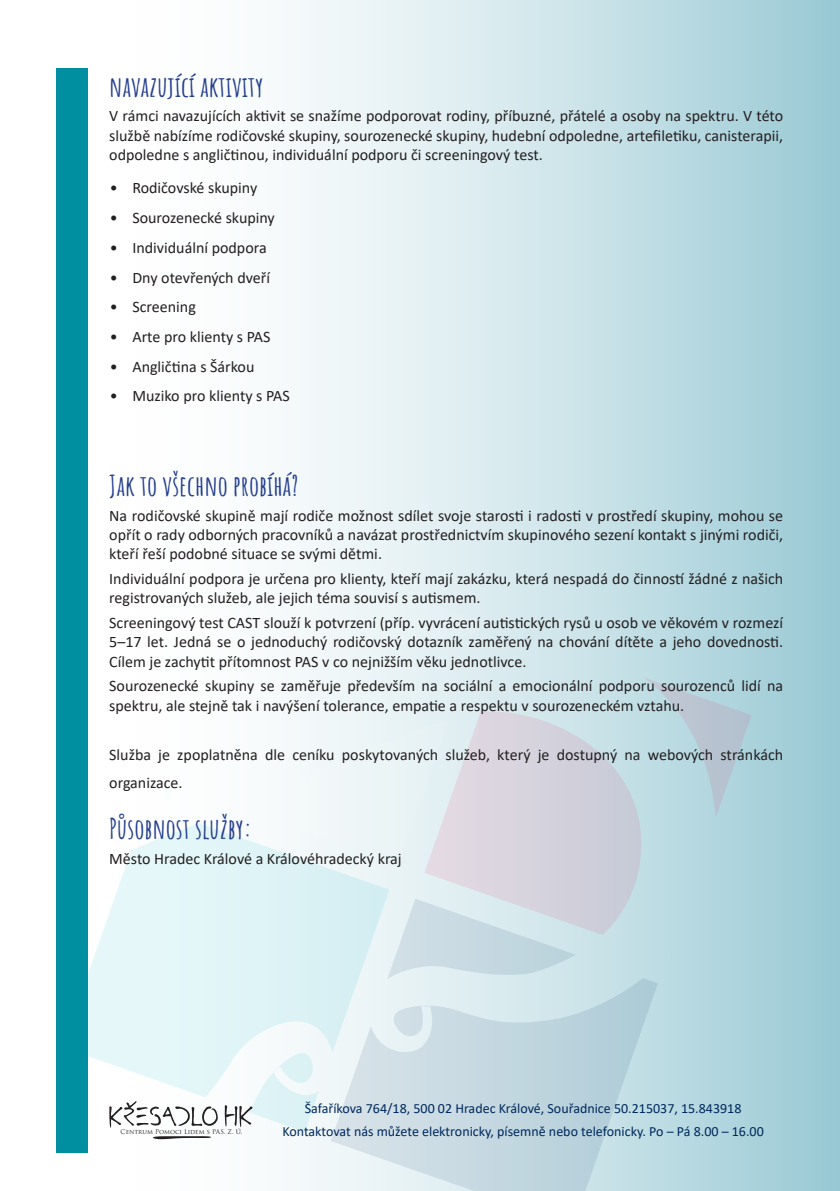
<style>
.page{position:relative;width:840px;height:1191px;background:#fff}
.page>*{position:absolute;margin:0;border:0;box-sizing:border-box;transform-origin:0 0}
.t1{font:700 28px "Amatic SC";color:#253f8e}
.t2{font:16px/19.2px "Calibri";color:#231f20;text-align:justify}
.t3{font:14px "Calibri";color:#00295c}
.t4{font:6.4px "Trajan Pro";color:#231f20}
</style>
<div class="page">
<div style="left:125px;top:0;width:714px;height:1191px;background:linear-gradient(to right,#fff,#a2ced8)"></div>
<svg style="left:56px;top:1048px;width:714px;height:143px"></svg>
<svg style="left:176px;top:537px;width:307px;height:326px;fill:#f2f8f9"></svg>
<svg style="left:88px;top:823px;width:301px;height:309px;fill:#e4f6f9"></svg>
<svg style="left:330px;top:898px;width:327px;height:293px;background:#ccdfe6"></svg>
<svg style="left:424px;top:677px;width:327px;height:280px;background:#c9d9e1"></svg>
<div style="left:57px;top:68px;width:31px;height:1084px;background:#008ea1"></div>
<svg style="left:109px;top:1101px;width:143px;height:26px"></svg>
<svg style="left:151px;top:1135px;width:60px;height:4px"></svg>
<h1 class="t1" style="left:109px;top:65px;width:155px">navazující aktivity</h1>
<p class="t2" style="left:109px;top:106px;width:675px">V rámci navazujících aktivit se snažíme podporovat rodiny, příbuzné, přátelé a osoby na spektru. V této službě nabízíme rodičovské skupiny, sourozenecké skupiny, hudební odpoledne, artefiletiku, canisterapii, odpoledne s angličtinou, individuální podporu či screeningový test.</p>
<p class="t2" style="left:110px;top:178px;width:149px">• Rodičovské skupiny</p>
<p class="t2" style="left:110px;top:208px;width:166px">• Sourozenecké skupiny</p>
<p class="t2" style="left:110px;top:237px;width:158px">• Individuální podpora</p>
<p class="t2" style="left:110px;top:267px;width:162px">• Dny otevřených dveří</p>
<p class="t2" style="left:110px;top:297px;width:88px">• Screening</p>
<p class="t2" style="left:110px;top:326px;width:162px">• Arte pro klienty s PAS</p>
<p class="t2" style="left:110px;top:356px;width:146px">• Angličtina s Šárkou</p>
<p class="t2" style="left:110px;top:386px;width:181px">• Muziko pro klienty s PAS</p>
<h1 class="t1" style="left:109px;top:464px;width:191px">Jak to všechno probíhá?</h1>
<p class="t2" style="left:109px;top:505px;width:675px">Na rodičovské skupině mají rodiče možnost sdílet svoje starosti i radosti v prostředí skupiny, mohou se opřít o rady odborných pracovníků a navázat prostřednictvím skupinového sezení kontakt s jinými rodiči, kteří řeší podobné situace se svými dětmi.</p>
<p class="t2" style="left:109px;top:569px;width:675px">Individuální podpora je určena pro klienty, kteří mají zakázku, která nespadá do činností žádné z našich registrovaných služeb, ale jejich téma souvisí s autismem.</p>
<p class="t2" style="left:109px;top:613px;width:675px">Screeningový test CAST slouží k potvrzení (příp. vyvrácení autistických rysů u osob ve věkovém v rozmezí 5–17 let. Jedná se o jednoduchý rodičovský dotazník zaměřený na chování dítěte a jeho dovednosti.<br>Cílem je zachytit přítomnost PAS v co nejnižším věku jednotlivce.</p>
<p class="t2" style="left:109px;top:676px;width:675px">Sourozenecké skupiny se zaměřuje především na sociální a emocionální podporu sourozenců lidí na spektru, ale stejně tak i navýšení tolerance, empatie a respektu v sourozeneckém vztahu.</p>
<p class="t2" style="left:109px;top:740px;width:675px;line-height:28px">Služba je zpoplatněna dle ceníku poskytovaných služeb, který je dostupný na webových stránkách organizace.</p>
<h1 class="t1" style="left:109px;top:807px;width:144px">Působnost služby:</h1>
<p class="t2" style="left:109px;top:848px;width:294px">Město Hradec Králové a Královéhradecký kraj</p>
<p class="t3" style="left:304px;top:1098px;width:438px">Šafaříkova 764/18, 500 02 Hradec Králové, Souřadnice 50.215037, 15.843918</p>
<p class="t4" style="left:120px;top:1127px;width:123px">Centrum Pomoci Lidem s PAS. Z. Ú.</p>
<p class="t3" style="left:282px;top:1121px;width:482px">Kontaktovat nás můžete elektronicky, písemně nebo telefonicky. Po – Pá 8.00 – 16.00</p>
</div>
